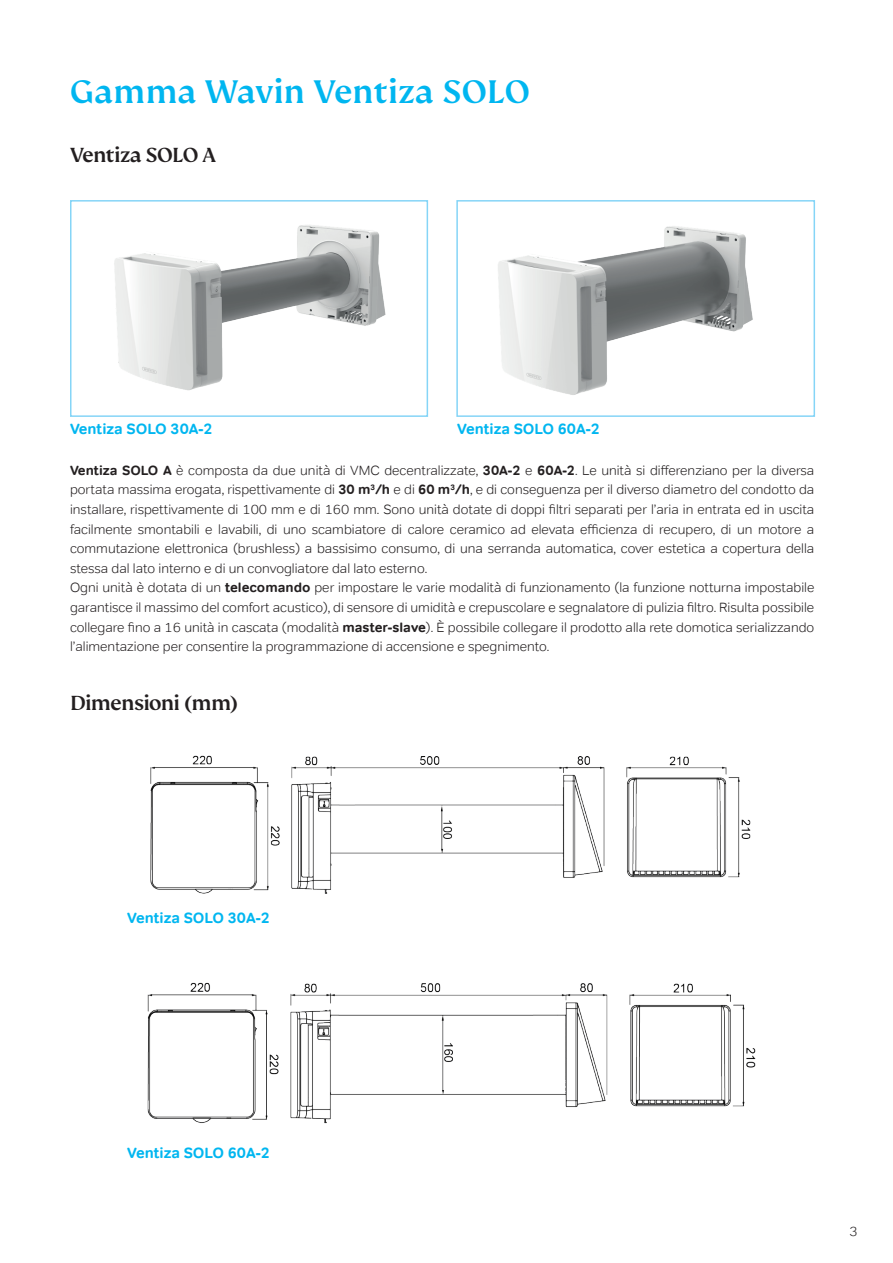
<style>
.page{position:relative;width:893px;height:1263px;background:#fff}
.page>*{position:absolute;margin:0;border:0;box-sizing:border-box;transform-origin:0 0}
.t1{font:500 36px "FS Kim";color:#00b6f0}
.t2{font:500 22.5px "FS Kim";letter-spacing:-.03em;color:#231f20}
.t3{font:700 15px "Tondo";color:#00b6f0}
.t4{font:300 13.5px/19.5px "Tondo";color:#231f20}
.s1{font-weight:700}
</style>
<div class="page">
<img style="left:114px;top:225px;width:272px;height:166px">
<div style="left:70px;top:200px;width:358px;height:217px;border:2px solid #85d5f7"></div>
<img style="left:498px;top:226px;width:255px;height:169px">
<div style="left:456px;top:200px;width:359px;height:217px;border:2px solid #85d5f7"></div>
<img style="left:150px;top:755px;width:601px;height:139px">
<img style="left:147px;top:982px;width:609px;height:142px">
<h1 class="t1" style="left:70px;top:72px;width:461px">Gamma Wavin Ventiza SOLO</h1>
<h2 class="t2" style="left:70px;top:142px;width:148px">Ventiza SOLO A</h2>
<p class="t3" style="left:70px;top:419px;width:144px">Ventiza SOLO 30A-2</p>
<p class="t3" style="left:457px;top:419px;width:144px">Ventiza SOLO 60A-2</p>
<p class="t4" style="left:70px;top:460px;width:746px"><span class="s1">Ventiza SOLO A</span> è composta da due unità di VMC decentralizzate, <span class="s1">30A-2</span> e <span class="s1">60A-2</span>. Le unità si differenziano per la diversa portata massima erogata, rispettivamente di <span class="s1">30 m</span><sup>3</sup><span class="s1">/h</span> e di <span class="s1">60 m</span><sup>3</sup><span class="s1">/h</span>, e di conseguenza per il diverso diametro del condotto da installare, rispettivamente di 100 mm e di 160 mm. Sono unità dotate di doppi filtri separati per l’aria in entrata ed in uscita facilmente smontabili e lavabili, di uno scambiatore di calore ceramico ad elevata efficienza di recupero, di un motore a commutazione elettronica (brushless) a bassisimo consumo, di una serranda automatica, cover estetica a copertura della stessa dal lato interno e di un convogliatore dal lato esterno.<br>Ogni unità è dotata di un <span class="s1">telecomando</span> per impostare le varie modalità di funzionamento (la funzione notturna impostabile garantisce il massimo del comfort acustico), di sensore di umidità e crepuscolare e segnalatore di pulizia filtro. Risulta possibile collegare fino a 16 unità in cascata (modalità <span class="s1">master-slave</span>). È possibile collegare il prodotto alla rete domotica serializzando l’alimentazione per consentire la programmazione di accensione e spegnimento.</p>
<h2 class="t2" style="left:70px;top:690px;width:170px">Dimensioni (mm)</h2>
<p class="t3" style="left:127px;top:909px;width:144px">Ventiza SOLO 30A-2</p>
<p class="t3" style="left:127px;top:1143px;width:144px">Ventiza SOLO 60A-2</p>
<p class="t4" style="left:849px;top:1222px;width:10px">3</p>
</div>
